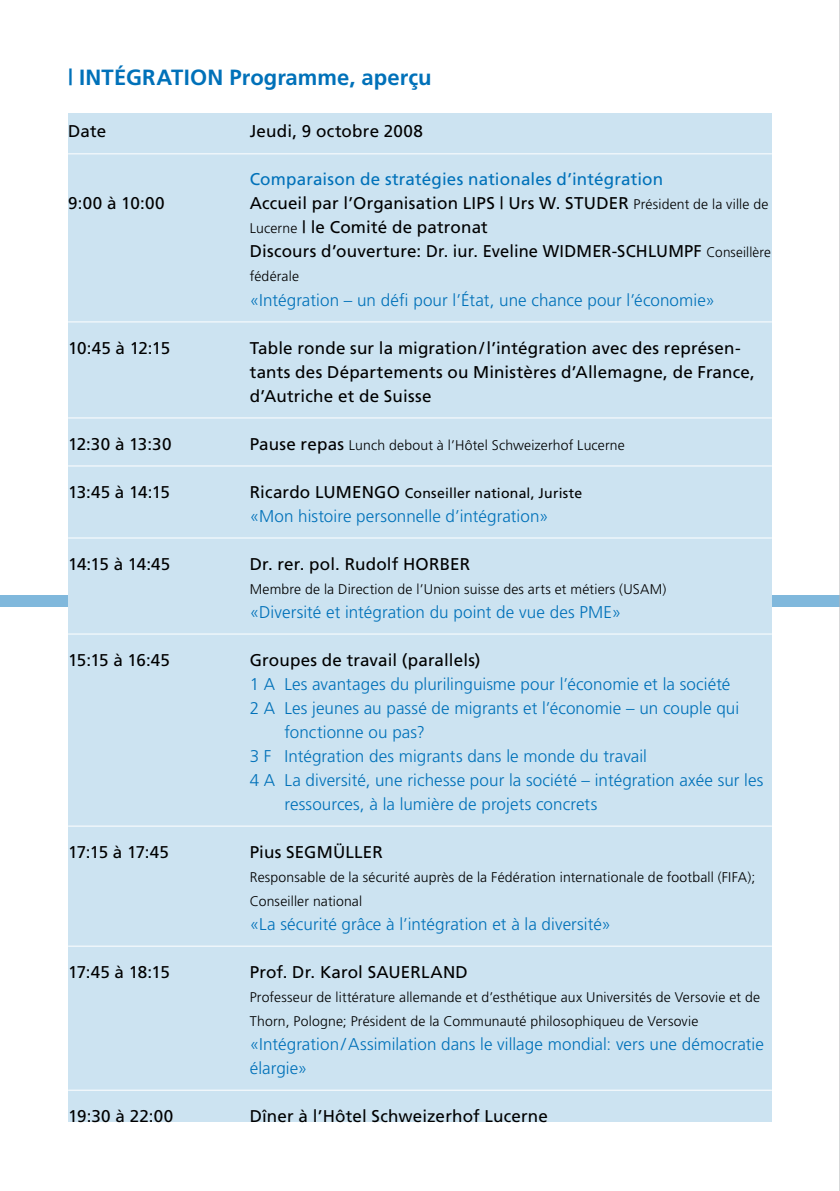
<style>
.page{position:relative;width:840px;height:1191px;background:#fff}
.page>*{position:absolute;margin:0;border:0;box-sizing:border-box;transform-origin:0 0}
.t1{font:700 22px "Frutiger";letter-spacing:.005em;color:#0071b9}
.t2{font:300 17px/24px "Frutiger";letter-spacing:.005em;color:#0071b9}
.t3{font:17px/24px "Frutiger";letter-spacing:.01em;color:#000}
.t4{font:17px "Frutiger";letter-spacing:.01em;color:#0071b9}
.t5{font:300 14px/24px "Frutiger";letter-spacing:.01em;color:#000}
.t6{font:14px "Frutiger";letter-spacing:.015em;color:#000}
.s1{font-weight:300;font-size:14px}
.s2{font-weight:400;font-size:17px}
.s3{font-size:17px}
</style>
<div class="page">
<div style="left:0;top:595px;width:839px;height:12px;background:#80b8dc"></div>
<div style="left:68px;top:113px;width:703px;height:1008px;background:#cce3f1"></div>
<hr style="left:68px;top:153px;width:703px;height:1px;background:#fff">
<hr style="left:68px;top:321px;width:703px;height:1px;background:#fff">
<hr style="left:68px;top:417px;width:703px;height:1px;background:#fff">
<hr style="left:68px;top:465px;width:703px;height:1px;background:#fff">
<hr style="left:68px;top:537px;width:703px;height:1px;background:#fff">
<hr style="left:68px;top:633px;width:703px;height:1px;background:#fff">
<hr style="left:68px;top:825px;width:703px;height:1px;background:#fff">
<hr style="left:68px;top:945px;width:703px;height:1px;background:#fff">
<hr style="left:68px;top:1089px;width:703px;height:1px;background:#fff">
<hr style="left:839px;top:0;width:1px;height:1191px;background:#b1b2b4">
<p class="t1" style="left:68px;top:65px;width:365px">| INTÉGRATION Programme, aperçu</p>
<p class="t3" style="left:68px;top:119px;width:40px">Date</p>
<p class="t3" style="left:249px;top:119px;width:175px">Jeudi, 9 octobre 2008</p>
<p class="t4" style="left:249px;top:169px;width:415px">Comparaison de stratégies nationales d’intégration</p>
<p class="t3" style="left:68px;top:191px;width:98px">9:00 à 10:00</p>
<p class="t3" style="left:249px;top:191px;width:522px">Accueil par l’Organisation LIPS | Urs W. STUDER <span class="s1">Président de la ville de<br>Lucerne</span> | le Comité de patronat<br>Discours d’ouverture: Dr. iur. Eveline WIDMER-SCHLUMPF <span class="s1">Conseillère</span></p>
<p class="t5" style="left:249px;top:265px;width:51px">fédérale</p>
<p class="t2" style="left:249px;top:287px;width:466px">«Intégration – un défi pour l’État, une chance pour l’économie»</p>
<p class="t3" style="left:68px;top:335px;width:104px">10:45 à 12:15</p>
<p class="t3" style="left:249px;top:335px;width:506px">Table ronde sur la migration/l’intégration avec des représen&shy;tants des Départements ou Ministères d’Allemagne, de France, d’Autriche et de Suisse</p>
<p class="t3" style="left:68px;top:431px;width:105px">12:30 à 13:30</p>
<p class="t5" style="left:249px;top:433px;width:376px"><span class="s2">Pause repas</span> Lunch debout à l’Hôtel Schweizerhof Lucerne</p>
<p class="t3" style="left:68px;top:479px;width:103px">13:45 à 14:15</p>
<p class="t6" style="left:249px;top:484px;width:334px"><span class="s3">Ricardo LUMENGO</span> Conseiller national, Juriste</p>
<p class="t2" style="left:249px;top:503px;width:300px">«Mon histoire personnelle d’intégration»</p>
<p class="t3" style="left:68px;top:551px;width:104px">14:15 à 14:45</p>
<p class="t3" style="left:249px;top:551px;width:222px">Dr. rer. pol. Rudolf HORBER</p>
<p class="t5" style="left:249px;top:577px;width:418px">Membre de la Direction de l’Union suisse des arts et métiers (USAM)</p>
<p class="t2" style="left:249px;top:599px;width:373px">«Diversité et intégration du point de vue des PME»</p>
<p class="t3" style="left:68px;top:647px;width:103px">15:15 à 16:45</p>
<p class="t3" style="left:249px;top:647px;width:232px">Groupes de travail (parallels)</p>
<p class="t2" style="left:249px;top:671px;width:482px">1 A Les avantages du plurilinguisme pour l’économie et la société</p>
<p class="t2" style="left:249px;top:695px;width:490px">2 A Les jeunes au passé de migrants et l’économie – un couple qui</p>
<p class="t2" style="left:284px;top:719px;width:142px">fonctionne ou pas?</p>
<p class="t2" style="left:249px;top:743px;width:398px">3 F Intégration des migrants dans le monde du travail</p>
<p class="t2" style="left:249px;top:767px;width:515px">4 A La diversité, une richesse pour la société – intégration axée sur les</p>
<p class="t2" style="left:284px;top:791px;width:314px">ressources, à la lumière de projets concrets</p>
<p class="t3" style="left:68px;top:839px;width:102px">17:15 à 17:45</p>
<p class="t3" style="left:249px;top:839px;width:135px">Pius SEGMÜLLER</p>
<p class="t5" style="left:249px;top:865px;width:507px">Responsable de la sécurité auprès de la Fédération internationale de football (FIFA);<br>Conseiller national</p>
<p class="t2" style="left:249px;top:911px;width:362px">«La sécurité grâce à l’intégration et à la diversité»</p>
<p class="t3" style="left:68px;top:959px;width:103px">17:45 à 18:15</p>
<p class="t3" style="left:249px;top:959px;width:219px">Prof. Dr. Karol SAUERLAND</p>
<p class="t5" style="left:249px;top:985px;width:511px">Professeur de littérature allemande et d’esthétique aux Universités de Versovie et de<br>Thorn, Pologne; Président de la Communauté philosophiqueu de Versovie</p>
<p class="t2" style="left:249px;top:1031px;width:515px">«Intégration/Assimilation dans le village mondial: vers une démocratie élargie»</p>
<p class="t3" style="left:68px;top:1103px;width:107px">19:30 à 22:00</p>
<p class="t3" style="left:249px;top:1103px;width:300px">Dîner à l’Hôtel Schweizerhof Lucerne</p>
</div>
